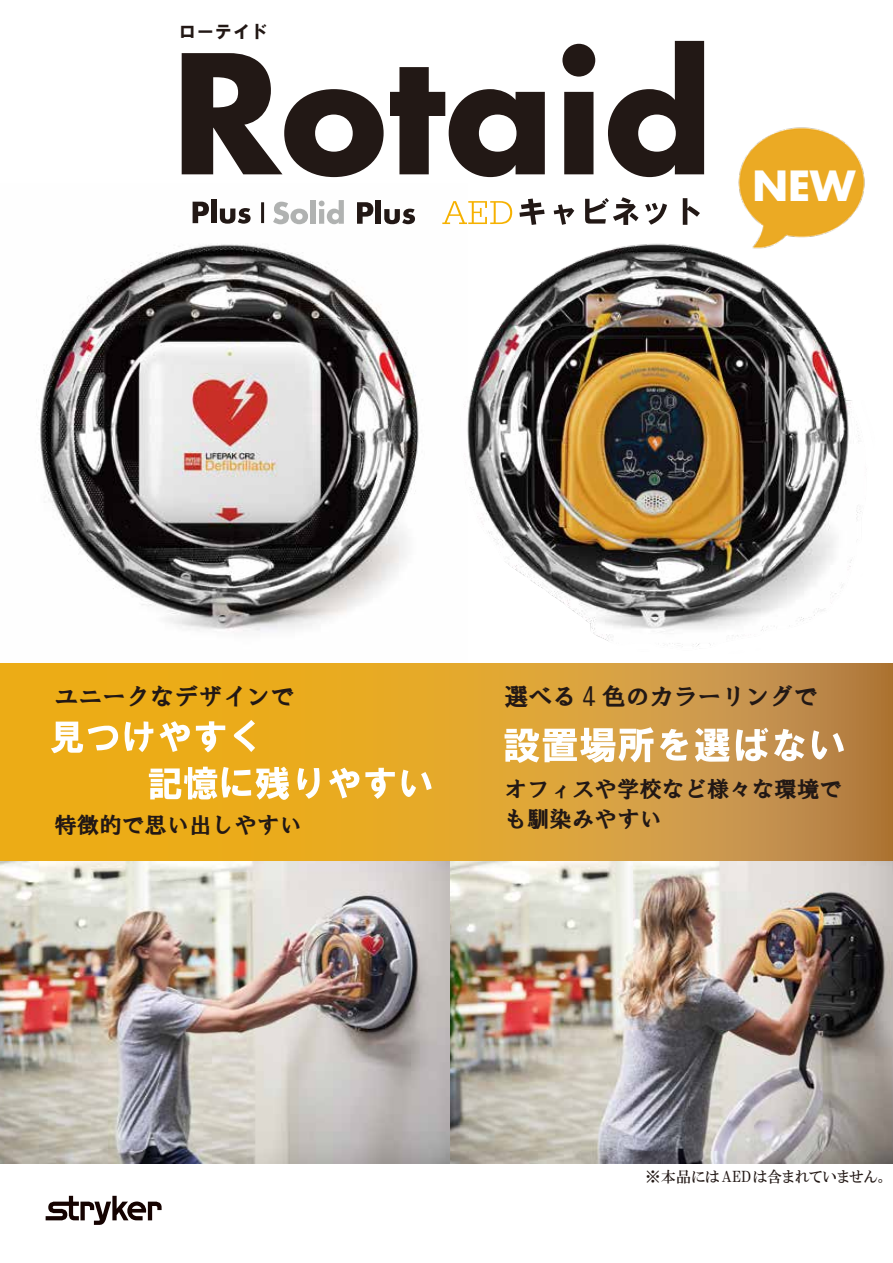
<style>
.page{position:relative;width:893px;height:1263px;background:#fff}
.page>*{position:absolute;margin:0;border:0;box-sizing:border-box;transform-origin:0 0}
.t1{font:700 40.5px "Futura For Stryker";color:#fff}
.t2{font:24px "HGS Soei Presence EB";color:#221815}
.t3{font:22.5px/30px "HGS Soei Presence EB";color:#221815}
.t4{font:18px "HGS Soei Kakugothic UB";color:#221815}
.t5{font:15px "HGP Mincho B";letter-spacing:.01em;color:#221815}
</style>
<div class="page">
<img style="left:449px;top:860px;width:444px;height:303px">
<img style="left:0;top:860px;width:449px;height:303px">
<img style="left:40px;top:200px;width:358px;height:432px">
<svg style="left:0;top:663px;width:893px;height:197px;background:#dca12d"></svg>
<img style="left:398px;top:198px;width:495px;height:485px">
<svg style="left:182px;top:53px;width:202px;height:124px"></svg>
<svg style="left:390px;top:67px;width:155px;height:110px"></svg>
<svg style="left:562px;top:44px;width:33px;height:130px"></svg>
<svg style="left:608px;top:41px;width:96px;height:136px"></svg>
<img style="left:734px;top:127px;width:134px;height:128px">
<svg style="left:519px;top:199px;width:26px;height:26px"></svg>
<svg style="left:554px;top:204px;width:20px;height:21px"></svg>
<svg style="left:585px;top:197px;width:54px;height:28px"></svg>
<svg style="left:645px;top:203px;width:22px;height:22px"></svg>
<svg style="left:683px;top:198px;width:17px;height:27px"></svg>
<svg style="left:442px;top:201px;width:70px;height:23px"></svg>
<svg style="left:46px;top:1196px;width:116px;height:29px"></svg>
<svg style="left:51px;top:722px;width:67px;height:31px"></svg>
<svg style="left:124px;top:721px;width:29px;height:31px"></svg>
<svg style="left:160px;top:721px;width:30px;height:31px"></svg>
<svg style="left:196px;top:721px;width:29px;height:31px"></svg>
<svg style="left:234px;top:720px;width:21px;height:32px"></svg>
<svg style="left:505px;top:727px;width:148px;height:36px"></svg>
<svg style="left:660px;top:729px;width:28px;height:32px"></svg>
<svg style="left:695px;top:728px;width:73px;height:34px"></svg>
<svg style="left:774px;top:729px;width:31px;height:32px"></svg>
<svg style="left:811px;top:730px;width:33px;height:30px"></svg>
<svg style="left:149px;top:767px;width:140px;height:33px"></svg>
<svg style="left:297px;top:768px;width:23px;height:31px"></svg>
<svg style="left:329px;top:768px;width:66px;height:31px"></svg>
<svg style="left:401px;top:770px;width:31px;height:27px"></svg>
<svg style="left:273px;top:202px;width:35px;height:22px"></svg>
<div style="left:310px;top:200px;width:6px;height:24px;background:#b0b2b1"></div>
<svg style="left:319px;top:200px;width:25px;height:24px"></svg>
<svg style="left:357px;top:202px;width:16px;height:22px"></svg>
<div style="left:376px;top:200px;width:5px;height:24px;background:#221815"></div>
<svg style="left:384px;top:209px;width:31px;height:15px"></svg>
<svg style="left:193px;top:202px;width:16px;height:21px"></svg>
<div style="left:211px;top:199px;width:6px;height:24px;background:#221815"></div>
<svg style="left:220px;top:208px;width:31px;height:16px"></svg>
<hr style="left:261px;top:202px;width:3px;height:21px;background:#221815">
<p class="t4" style="left:178px;top:22px;width:91px">ローテイド</p>
<p class="t2" style="left:54px;top:684px;width:242px">ユニークなデザインで</p>
<p class="t3" style="left:54px;top:809px;width:249px">特徴的で思い出しやすい</p>
<h1 class="t1" style="left:752px;top:159px;width:105px">NEW</h1>
<p class="t2" style="left:505px;top:684px;width:315px">選べる 4 色のカラーリングで</p>
<p class="t3" style="left:505px;top:773px;width:339px">オフィスや学校など様々な環境でも馴染みやすい</p>
<p class="t5" style="left:645px;top:1168px;width:244px">※本品にはAED は含まれていません。</p>
</div>
